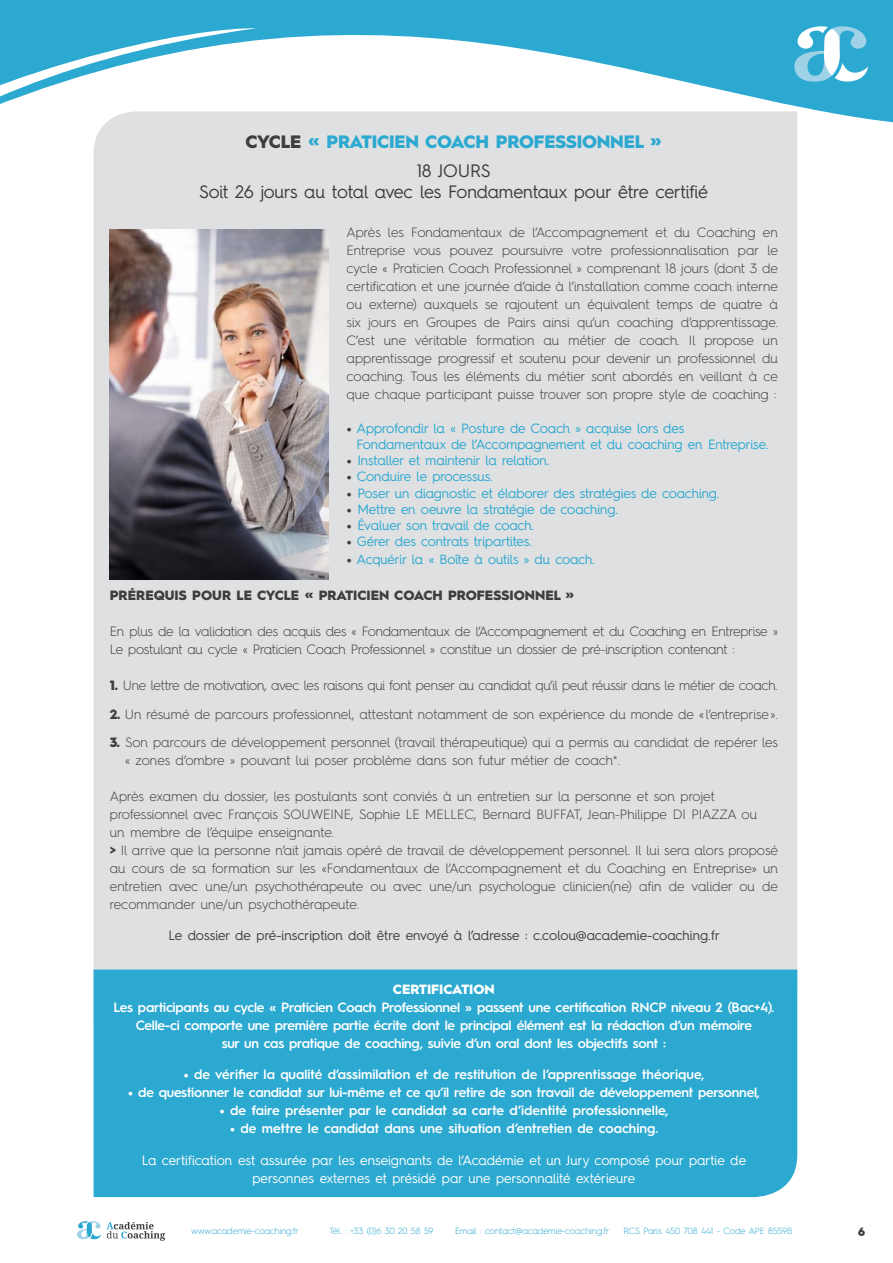
<style>
.page{position:relative;width:893px;height:1263px;background:#fff}
.page>*{position:absolute;margin:0;border:0;box-sizing:border-box;transform-origin:0 0}
.t1{font:18px/21px "Hurme Geometric Sans 4";letter-spacing:-.01em;color:#3e3e3f;text-align:center}
.t2{font:900 18px "Hurme Geometric Sans 1";letter-spacing:-.01em;color:#2ca9d0}
.t3{font:300 13.5px/18px "Hurme Geometric Sans 4";letter-spacing:-.01em;color:#3e3e3f}
.t4{font:13.5px/16.2px "Hurme Geometric Sans 4";letter-spacing:-.01em;color:#2ca9d0}
.t5{font:600 13.5px/18px "Hurme Geometric Sans 1";letter-spacing:-.02em;color:#fff;text-align:center}
.t6{font:600 13.5px "Hurme Geometric Sans 1";color:#fff}
.t7{font:13.5px/18px "Hurme Geometric Sans 4";color:#fff;text-align:center}
.t8{font:13.5px "Hurme Geometric Sans 4";color:#3e3e3f}
.t9{font:900 13.5px "Hurme Geometric Sans 1";color:#3e3e3f}
.t10{font:900 13.5px "Hurme Geometric Sans 1";color:#fff}
.t11{font:900 12px "Hurme Geometric Sans 1";color:#3e3e3f}
.t12{font:300 9px "Hurme Geometric Sans 4";letter-spacing:-.01em;color:#2ca9d0}
.s1{color:#3e3e3f}
.s2{font-family:"Hurme Geometric Sans 1";font-weight:900;color:#3e3e3f}
.s3{font-family:"Hurme Geometric Sans 1";font-weight:900}
.s4{font-weight:700}
.s5{font-weight:900}
</style>
<div class="page">
<div style="left:94px;top:191px;width:703px;height:778px;background:#dfe0e2"></div>
<div style="left:94px;top:969px;width:703px;height:228px;background:#2ca9d0"></div>
<img style="left:110px;top:230px;width:219px;height:349px">
<svg style="left:0;top:0;width:893px;height:191px"></svg>
<svg style="left:794px;top:26px;width:74px;height:57px"></svg>
<svg style="left:77px;top:1221px;width:88px;height:20px"></svg>
<h1 class="t2" style="left:246px;top:129px;width:418px"><span class="s1">CYCLE</span> « PRATICIEN COACH PROFESSIONNEL »</h1>
<h1 class="t1" style="left:199px;top:159px;width:510px">18 JOURS<br>Soit 26 jours au total avec les Fondamentaux pour être certifié</h1>
<p class="t3" style="left:347px;top:223px;width:433px;text-align:justify">Après les Fondamentaux de l’Accompagnement et du Coaching en Entreprise vous pouvez poursuivre votre professionnalisation par le cycle « Praticien Coach Professionnel » comprenant 18 jours (dont 3 de certification et une journée d’aide à l’installation comme coach interne ou externe) auxquels se rajoutent un équivalent temps de quatre à six jours en Groupes de Pairs ainsi qu’un coaching d’apprentissage.<br>C’est une véritable formation au métier de coach. Il propose un apprentissage progressif et soutenu pour devenir un professionnel du coaching. Tous les éléments du métier sont abordés en veillant à ce que chaque participant puisse trouver son propre style de coaching :</p>
<p class="t4" style="left:356px;top:420px;width:413px;text-indent:-10px"><span class="s2">•</span> Approfondir la « Posture de Coach » acquise lors des<br>Fondamentaux de l’Accompagnement et du coaching en Entreprise.</p>
<p class="t4" style="left:347px;top:452px;width:204px"><span class="s2">•</span> Installer et maintenir la relation.</p>
<p class="t4" style="left:347px;top:468px;width:148px"><span class="s2">•</span> Conduire le processus.</p>
<p class="t4" style="left:347px;top:484px;width:374px"><span class="s2">•</span> Poser un diagnostic et élaborer des stratégies de coaching.</p>
<p class="t4" style="left:347px;top:501px;width:273px"><span class="s2">•</span> Mettre en oeuvre la stratégie de coaching.</p>
<p class="t4" style="left:347px;top:517px;width:189px"><span class="s2">•</span> Évaluer son travail de coach.</p>
<p class="t4" style="left:347px;top:533px;width:187px"><span class="s2">•</span> Gérer des contrats tripartites.</p>
<p class="t4" style="left:347px;top:551px;width:250px"><span class="s2">•</span> Acquérir la « Boîte à outils » du coach.</p>
<p class="t9" style="left:110px;top:586px;width:466px">PRÉREQUIS POUR LE CYCLE « PRATICIEN COACH PROFESSIONNEL »</p>
<p class="t3" style="left:110px;top:622px;width:670px">En plus de la validation des acquis des « Fondamentaux de l’Accompagnement et du Coaching en Entreprise »<br>Le postulant au cycle « Praticien Coach Professionnel » constitue un dossier de pré-inscription contenant :</p>
<p class="t3" style="left:110px;top:676px;width:670px"><span class="s3">1.</span> Une lettre de motivation, avec les raisons qui font penser au candidat qu’il peut réussir dans le métier de coach.</p>
<p class="t3" style="left:110px;top:705px;width:670px"><span class="s3">2.</span> Un résumé de parcours professionnel, attestant notamment de son expérience du monde de «l’entreprise».</p>
<p class="t3" style="left:125px;top:733px;width:654px;text-indent:-15px"><span class="s3">3.</span> Son parcours de développement personnel (travail thérapeutique) qui a permis au candidat de repérer les « zones d’ombre » pouvant lui poser problème dans son futur métier de coach*.</p>
<p class="t3" style="left:110px;top:787px;width:670px">Après examen du dossier, les postulants sont conviés à un entretien sur la personne et son projet professionnel avec François SOUWEINE, Sophie LE MELLEC, Bernard BUFFAT, Jean-Philippe DI PIAZZA ou<br>un membre de l’équipe enseignante.<br><span class="s4">&gt;</span> Il arrive que la personne n’ait jamais opéré de travail de développement personnel. Il lui sera alors proposé au cours de sa formation sur les «Fondamentaux de l’Accompagnement et du Coaching en Entreprise» un entretien avec une/un psychothérapeute ou avec une/un psychologue clinicien(ne) afin de valider ou de recommander une/un psychothérapeute.</p>
<p class="t8" style="left:169px;top:926px;width:553px">Le dossier de pré-inscription doit être envoyé à l’adresse : c.colou@academie-coaching.fr</p>
<p class="t10" style="left:393px;top:979px;width:103px">CERTIFICATION</p>
<p class="t5" style="left:113px;top:997px;width:662px">Les participants au cycle « Praticien Coach Professionnel » passent une certification RNCP niveau 2 (Bac+4).<br>Celle-ci comporte une première partie écrite dont le principal élément est la rédaction d’un mémoire<br>sur un cas pratique de coaching, suivie d’un oral dont les objectifs sont :</p>
<p class="t6" style="left:183px;top:1065px;width:522px"><span class="s5">•</span> de vérifier la qualité d’assimilation et de restitution de l’apprentissage théorique,</p>
<p class="t5" style="left:128px;top:1082px;width:633px"><span class="s5">•</span> de questionner le candidat sur lui-même et ce qu’il retire de son travail de développement personnel,</p>
<p class="t6" style="left:219px;top:1101px;width:450px"><span class="s5">•</span> de faire présenter par le candidat sa carte d’identité professionnelle,</p>
<p class="t6" style="left:230px;top:1119px;width:430px"><span class="s5">•</span> de mettre le candidat dans une situation d’entretien de coaching.</p>
<p class="t7" style="left:142px;top:1150px;width:606px">La certification est assurée par les enseignants de l’Académie et un Jury composé pour partie de personnes externes et présidé par une personnalité extérieure</p>
<p class="t12" style="left:191px;top:1224px;width:109px">www.academie-coaching.fr</p>
<p class="t12" style="left:329px;top:1224px;width:106px">Tél. : +33 (0)6 30 20 58 59</p>
<p class="t12" style="left:455px;top:1224px;width:156px">Email : contact@academie-coaching.fr</p>
<p class="t12" style="left:623px;top:1224px;width:171px">RCS Paris 450 708 441 - Code APE 8559B</p>
<p class="t11" style="left:858px;top:1223px;width:8px">6</p>
</div>
